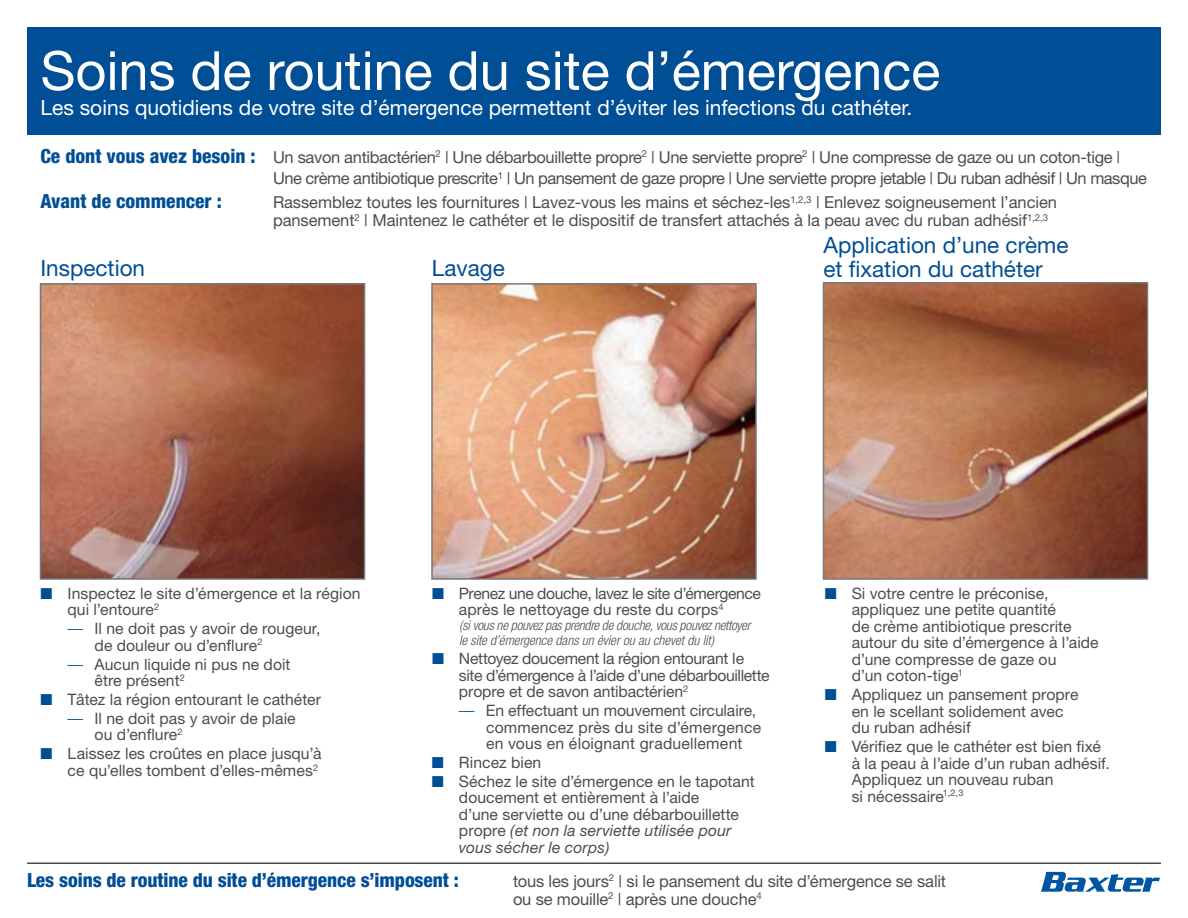
<style>
.page{position:relative;width:1188px;height:918px;background:#fff}
.page>*{position:absolute;margin:0;border:0;box-sizing:border-box;transform-origin:0 0}
.t1{font:54px "Helvetica Neue";color:#fff}
.t2{font:22.5px/24px "Helvetica Neue";color:#004e95}
.t3{font:21px "Helvetica Neue";color:#fff}
.t4{font:800 condensed 19.5px "Helvetica Neue";letter-spacing:-.005em;color:#004e95}
.t5{font:16.5px/18px "Helvetica Neue";letter-spacing:-.01em;color:#4d4d4f}
.t6{font:16.5px/21.6px "Helvetica Neue";letter-spacing:-.03em;color:#4d4d4f}
.t7{font:15.75px/16.5px "Helvetica Neue";color:#4d4d4f}
.t8{font:15.75px/16.5px "Helvetica Neue";letter-spacing:-.02em;color:#4d4d4f}
.t9{font:italic 300 condensed 13.5px/15px "Helvetica Neue";letter-spacing:-.015em;color:#4d4d4f}
.s1{font-weight:800;font-stretch:condensed;font-size:19.5px;color:#004e95}
.s2{color:#004e95}
.s3{font-weight:300;font-stretch:condensed;color:#004e95}
.s4{font-style:italic}
</style>
<div class="page">
<div style="left:27px;top:27px;width:1134px;height:108px;background:#004e95"></div>
<svg style="left:1041px;top:872px;width:119px;height:20px"></svg>
<hr style="left:27px;top:862px;width:1134px;height:2px;background:#4d4d4f">
<img style="left:43px;top:286px;width:319px;height:291px">
<div style="left:40px;top:283px;width:325px;height:297px;border:2px solid #77787b"></div>
<img style="left:434px;top:286px;width:320px;height:291px">
<div style="left:431px;top:283px;width:326px;height:297px;border:2px solid #77787b"></div>
<img style="left:826px;top:285px;width:319px;height:292px">
<div style="left:823px;top:282px;width:325px;height:298px;border:2px solid #77787b"></div>
<h1 class="t1" style="left:40px;top:39px;width:901px">Soins de routine du site d’émergence</h1>
<h3 class="t3" style="left:40px;top:95px;width:873px">Les soins quotidiens de votre site d’émergence permettent d’éviter les infections du cathéter.</h3>
<p class="t6" style="left:273px;top:146px;width:875px;text-indent:-233px"><span class="s1">Ce dont vous avez besoin :</span> Un savon antibactérien<sup>2</sup> | Une débarbouillette propre<sup>2</sup> | Une serviette propre<sup>2</sup> | Une compresse de gaze ou un coton-tige |<br>Une crème antibiotique prescrite<sup>1</sup> | Un pansement de gaze propre | Une serviette propre jetable | Du ruban adhésif | Un masque</p>
<p class="t4" style="left:40px;top:189px;width:183px">Avant de commencer :</p>
<p class="t5" style="left:273px;top:193px;width:786px">Rassemblez toutes les fournitures | Lavez-vous les mains et séchez-les<sup>1,2,3</sup> | Enlevez soigneusement l’ancien pansement<sup>2</sup> | Maintenez le cathéter et le dispositif de transfert attachés à la peau avec du ruban adhésif<sup>1,2,3</sup></p>
<h2 class="t2" style="left:40px;top:256px;width:106px">Inspection</h2>
<h2 class="t2" style="left:432px;top:256px;width:74px">Lavage</h2>
<h2 class="t2" style="left:823px;top:233px;width:247px">Application d’une crème et fixation du cathéter</h2>
<p class="t7" style="left:68px;top:585px;width:294px;text-indent:-27px"><span class="s2">■</span> Inspectez le site d’émergence et la région qui l’entoure<sup>2</sup></p>
<p class="t7" style="left:95px;top:620px;width:227px;text-indent:-27px"><span class="s3">—</span> Il ne doit pas y avoir de rougeur, de douleur ou d’enflure<sup>2</sup></p>
<p class="t7" style="left:95px;top:655px;width:197px;text-indent:-27px"><span class="s3">—</span> Aucun liquide ni pus ne doit être présent<sup>2</sup></p>
<p class="t7" style="left:41px;top:691px;width:282px"><span class="s2">■</span> Tâtez la région entourant le cathéter</p>
<p class="t7" style="left:95px;top:710px;width:203px;text-indent:-27px"><span class="s3">—</span> Il ne doit pas y avoir de plaie ou d’enflure<sup>2</sup></p>
<p class="t7" style="left:41px;top:745px;width:282px;text-align:right"><span class="s2">■</span> Laissez les croûtes en place jusqu’à ce qu’elles tombent d’elles-mêmes<sup>2</sup></p>
<p class="t8" style="left:459px;top:585px;width:304px;text-indent:-27px"><span class="s2">■</span> Prenez une douche, lavez le site d’émergence après le nettoyage du reste du corps<sup>4</sup></p>
<p class="t9" style="left:459px;top:618px;width:293px">(si vous ne pouvez pas prendre de douche, vous pouvez nettoyer le site d’émergence dans un évier ou au chevet du lit)</p>
<p class="t8" style="left:459px;top:650px;width:312px;text-indent:-27px"><span class="s2">■</span> Nettoyez doucement la région entourant le site d’émergence à l’aide d’une débarbouillette propre et de savon antibactérien<sup>2</sup></p>
<p class="t7" style="left:486px;top:702px;width:277px;text-indent:-27px"><span class="s3">—</span> En effectuant un mouvement circulaire, commencez près du site d’émergence en vous en éloignant graduellement</p>
<p class="t7" style="left:432px;top:754px;width:111px"><span class="s2">■</span> Rincez bien</p>
<p class="t7" style="left:459px;top:773px;width:297px;text-indent:-27px"><span class="s2">■</span> Séchez le site d’émergence en le tapotant doucement et entièrement à l’aide<br>d’une serviette ou d’une débarbouillette propre <span class="s4">(et non la serviette utilisée pour vous sécher le corps)</span></p>
<p class="t7" style="left:852px;top:585px;width:249px;text-indent:-27px"><span class="s2">■</span> Si votre centre le préconise, appliquez une petite quantité<br>de crème antibiotique prescrite autour du site d’émergence à l’aide d’une compresse de gaze ou<br>d’un coton-tige<sup>1</sup></p>
<p class="t7" style="left:852px;top:686px;width:228px;text-indent:-27px"><span class="s2">■</span> Appliquez un pansement propre en le scellant solidement avec du ruban adhésif</p>
<p class="t7" style="left:852px;top:738px;width:260px;text-indent:-27px"><span class="s2">■</span> Vérifiez que le cathéter est bien fixé à la peau à l’aide d’un ruban adhésif.<br>Appliquez un nouveau ruban<br>si nécessaire<sup>1,2,3</sup></p>
<p class="t4" style="left:27px;top:868px;width:433px">Les soins de routine du site d’émergence s’imposent :</p>
<p class="t5" style="left:513px;top:872px;width:435px">tous les jours<sup>2</sup> | si le pansement du site d’émergence se salit ou se mouille<sup>2</sup> | après une douche<sup>4</sup></p>
</div>
